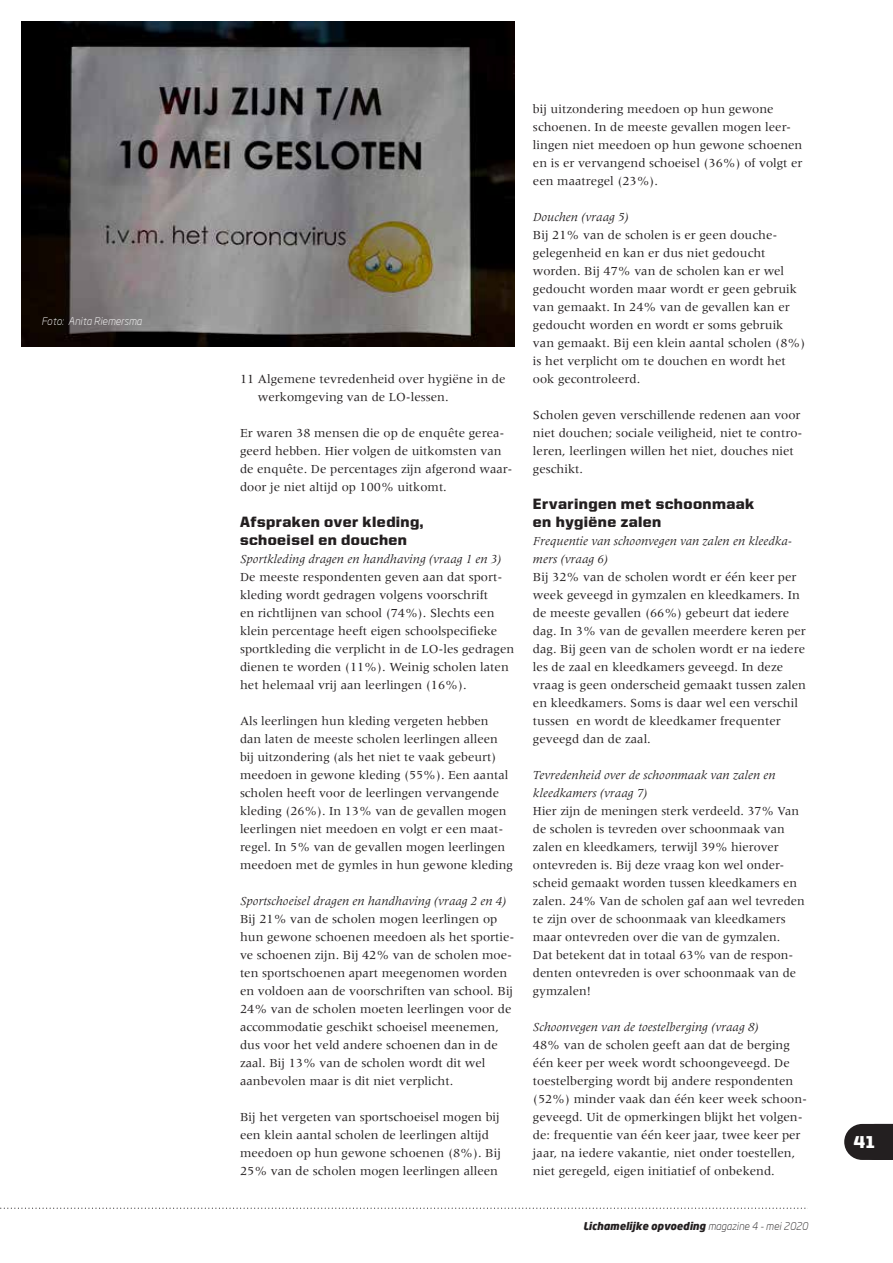
<style>
.page{position:relative;width:893px;height:1263px;background:#fff}
.page>*{position:absolute;margin:0;border:0;box-sizing:border-box;transform-origin:0 0}
.t1{font:900 17.25px "United Sans Reg";color:#fff}
.t2{font:900 15px/18px "United Sans Reg";letter-spacing:.025em;color:#231f20}
.t3{font:12.75px/18px "Meridien LT Std";color:#231f20}
.t4{font:italic 12.75px/18px "Meridien LT Std";color:#231f20}
.t5{font:italic 900 10.5px "Neo Sans";color:#231f20}
.t6{font:italic 300 10.5px "Neo Sans";color:#fff}
.s1{font-weight:300}
</style>
<div class="page">
<img style="left:21px;top:21px;width:494px;height:326px">
<svg style="left:844px;top:1124px;width:49px;height:36px;background:#353132"></svg>
<svg style="left:0;top:1207px;width:808px;height:2px"></svg>
<p class="t6" style="left:41px;top:315px;width:102px">Foto: Anita Riemersma</p>
<p class="t3" style="left:258px;top:369px;width:249px;text-indent:-18px">11 Algemene tevredenheid over hygiëne in de werkomgeving van de LO-lessen.</p>
<p class="t3" style="left:240px;top:423px;width:274px">Er waren 38 mensen die op de enquête gerea&shy;geerd hebben. Hier volgen de uitkomsten van de enquête. De percentages zijn afgerond waar&shy;door je niet altijd op 100% uitkomt.</p>
<p class="t2" style="left:240px;top:512px;width:185px">Afspraken over kleding, schoeisel en douchen</p>
<p class="t4" style="left:240px;top:550px;width:263px">Sportkleding dragen en handhaving (vraag 1 en 3)</p>
<p class="t3" style="left:240px;top:567px;width:276px">De meeste respondenten geven aan dat sport&shy;kleding wordt gedragen volgens voorschrift<br>en richtlijnen van school (74%). Slechts een klein percentage heeft eigen schoolspecifieke sportkleding die verplicht in de LO-les gedragen dienen te worden (11%). Weinig scholen laten het helemaal vrij aan leerlingen (16%).</p>
<p class="t3" style="left:240px;top:711px;width:274px">Als leerlingen hun kleding vergeten hebben dan laten de meeste scholen leerlingen alleen bij uitzondering (als het niet te vaak gebeurt) meedoen in gewone kleding (55%). Een aantal scholen heeft voor de leerlingen vervangende kleding (26%). In 13% van de gevallen mogen leerlingen niet meedoen en volgt er een maat&shy;regel. In 5% van de gevallen mogen leerlingen meedoen met de gymles in hun gewone kleding</p>
<p class="t4" style="left:240px;top:892px;width:268px">Sportschoeisel dragen en handhaving (vraag 2 en 4)</p>
<p class="t3" style="left:240px;top:909px;width:276px">Bij 21% van de scholen mogen leerlingen op hun gewone schoenen meedoen als het sportie&shy;ve schoenen zijn. Bij 42% van de scholen moe&shy;ten sportschoenen apart meegenomen worden en voldoen aan de voorschriften van school. Bij 24% van de scholen moeten leerlingen voor de accommodatie geschikt schoeisel meenemen, dus voor het veld andere schoenen dan in de zaal. Bij 13% van de scholen wordt dit wel aanbevolen maar is dit niet verplicht.</p>
<p class="t3" style="left:240px;top:1107px;width:262px">Bij het vergeten van sportschoeisel mogen bij een klein aantal scholen de leerlingen altijd meedoen op hun gewone schoenen (8%). Bij 25% van de scholen mogen leerlingen alleen</p>
<p class="t3" style="left:533px;top:99px;width:271px">bij uitzondering meedoen op hun gewone schoenen. In de meeste gevallen mogen leer&shy;lingen niet meedoen op hun gewone schoenen en is er vervangend schoeisel (36%) of volgt er een maatregel (23%).</p>
<p class="t4" style="left:533px;top:208px;width:97px">Douchen (vraag 5)</p>
<p class="t3" style="left:533px;top:225px;width:274px">Bij 21% van de scholen is er geen douche&shy;gelegenheid en kan er dus niet gedoucht worden. Bij 47% van de scholen kan er wel gedoucht worden maar wordt er geen gebruik van gemaakt. In 24% van de gevallen kan er gedoucht worden en wordt er soms gebruik van gemaakt. Bij een klein aantal scholen (8%) is het verplicht om te douchen en wordt het ook gecontroleerd.</p>
<p class="t3" style="left:533px;top:405px;width:271px">Scholen geven verschillende redenen aan voor niet douchen; sociale veiligheid, niet te contro&shy;leren, leerlingen willen het niet, douches niet geschikt.</p>
<p class="t2" style="left:533px;top:494px;width:223px">Ervaringen met schoonmaak en hygiëne zalen</p>
<p class="t4" style="left:533px;top:532px;width:261px">Frequentie van schoonvegen van zalen en kleedka&shy;mers (vraag 6)</p>
<p class="t3" style="left:533px;top:567px;width:275px">Bij 32% van de scholen wordt er één keer per week geveegd in gymzalen en kleedkamers. In de meeste gevallen (66%) gebeurt dat iedere dag. In 3% van de gevallen meerdere keren per dag. Bij geen van de scholen wordt er na iedere les de zaal en kleedkamers geveegd. In deze vraag is geen onderscheid gemaakt tussen zalen en kleedkamers. Soms is daar wel een verschil tussen en wordt de kleedkamer frequenter geveegd dan de zaal.</p>
<p class="t4" style="left:533px;top:766px;width:244px">Tevredenheid over de schoonmaak van zalen en kleedkamers (vraag 7)</p>
<p class="t3" style="left:533px;top:801px;width:273px">Hier zijn de meningen sterk verdeeld. 37% Van de scholen is tevreden over schoonmaak van zalen en kleedkamers, terwijl 39% hierover ontevreden is. Bij deze vraag kon wel onder&shy;scheid gemaakt worden tussen kleedkamers en zalen. 24% Van de scholen gaf aan wel tevreden te zijn over de schoonmaak van kleedkamers maar ontevreden over die van de gymzalen.<br>Dat betekent dat in totaal 63% van de respon&shy;denten ontevreden is over schoonmaak van de gymzalen!</p>
<p class="t4" style="left:533px;top:1018px;width:227px">Schoonvegen van de toestelberging (vraag 8)</p>
<p class="t3" style="left:533px;top:1035px;width:276px">48% van de scholen geeft aan dat de berging één keer per week wordt schoongeveegd. De toestelberging wordt bij andere respondenten (52%) minder vaak dan één keer week schoon&shy;geveegd. Uit de opmerkingen blijkt het volgen&shy;de: frequentie van één keer jaar, twee keer per jaar, na iedere vakantie, niet onder toestellen, niet geregeld, eigen initiatief of onbekend.</p>
<p class="t5" style="left:583px;top:1219px;width:226px">Lichamelijke opvoeding <span class="s1">magazine 4 - mei 2020</span></p>
<h1 class="t1" style="left:854px;top:1133px;width:22px">41</h1>
</div>
